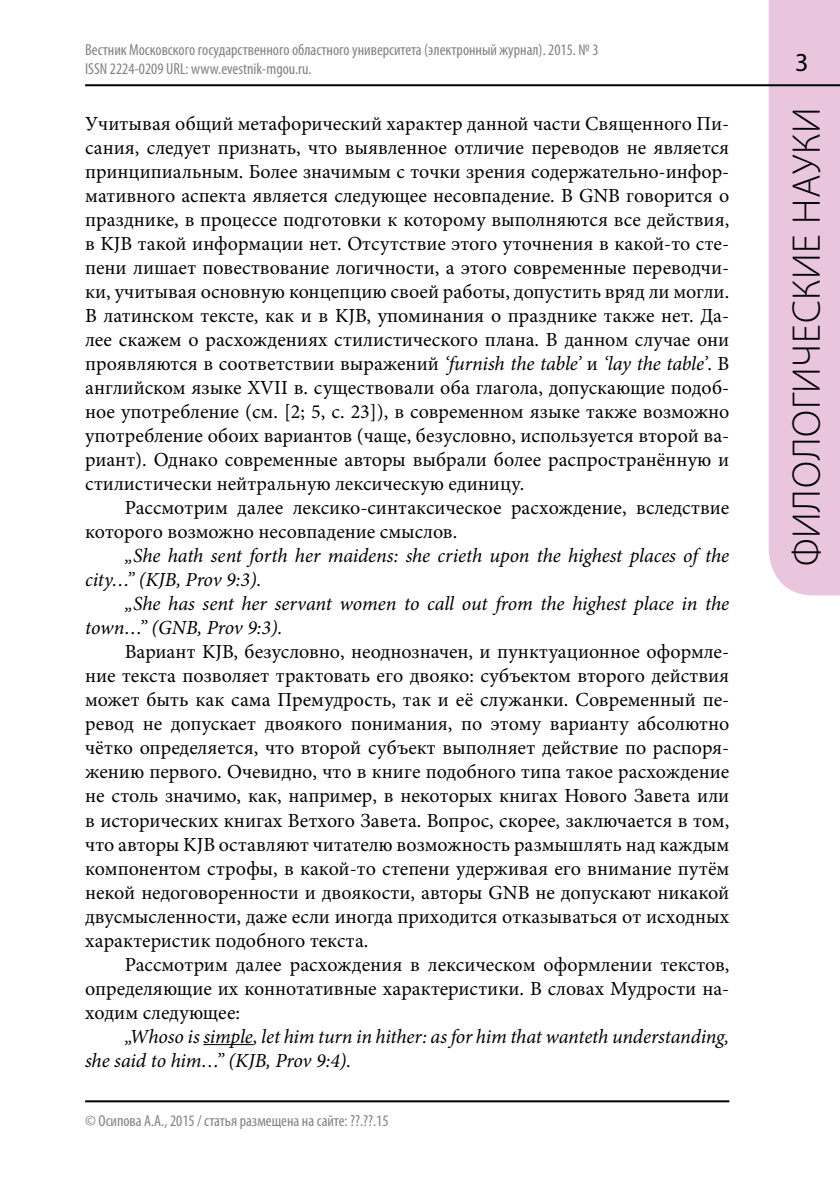
<style>
.page{position:relative;width:840px;height:1191px;background:#fff}
.page>*{position:absolute;margin:0;border:0;box-sizing:border-box;transform-origin:0 0}
.t1{font:300 40px "Myriad Pro";letter-spacing:.02em;color:#000}
.t2{font:26px "Myriad Pro";color:#000}
.t3{font:20px/24px "Minion Pro";color:#000;text-align:justify}
.t4{font:italic 20px/24px "Minion Pro";letter-spacing:-.005em;color:#000}
.t5{font:condensed 16px/19.2px "Myriad Pro";color:#808285}
.s1{font-style:italic}
</style>
<div class="page">
<div style="left:768px;top:0;width:71px;height:595px;background:#e9c5de"></div>
<hr style="left:85px;top:84px;width:754px;height:2px;background:#000">
<hr style="left:85px;top:1100px;width:644px;height:2px;background:#000">
<hr style="left:203px;top:1044px;width:50px;height:1px;background:#000">
<p class="t5" style="left:85px;top:39px;width:514px">Вестник Московского государственного областного университета (электронный журнал). 2015. № 3<br>ISSN 2224-0209 URL: www.evestnik-mgou.ru.</p>
<p class="t3" style="left:85px;top:112px;width:645px">Учитывая общий метафорический характер данной части Священного Пи&shy;сания, следует признать, что выявленное отличие переводов не является принципиальным. Более значимым с точки зрения содержательно-инфор&shy;мативного аспекта является следующее несовпадение. В GNB говорится о празднике, в процессе подготовки к которому выполняются все действия, в KJB такой информации нет. Отсутствие этого уточнения в какой-то сте&shy;пени лишает повествование логичности, а этого современные переводчи&shy;ки, учитывая основную концепцию своей работы, допустить вряд ли могли.<br>В латинском тексте, как и в KJB, упоминания о празднике также нет. Да&shy;лее скажем о расхождениях стилистического плана. В данном случае они проявляются в соответствии выражений <span class="s1">‘furnish the table’</span> и <span class="s1">‘lay the table’</span>. В английском языке XVII в. существовали оба глагола, допускающие подоб&shy;ное употребление (см. [2; 5, с. 23]), в современном языке также возможно употребление обоих вариантов (чаще, безусловно, используется второй ва&shy;риант). Однако современные авторы выбрали более распространённую и стилистически нейтральную лексическую единицу.</p>
<p class="t3" style="left:85px;top:496px;width:645px;text-indent:40px">Рассмотрим далее лексико-синтаксическое расхождение, вследствие которого возможно несовпадение смыслов.</p>
<p class="t4" style="left:85px;top:544px;width:645px;text-indent:40px">„She hath sent forth her maidens: she crieth upon the highest places of the city…” (KJB, Prov 9:3).</p>
<p class="t4" style="left:85px;top:592px;width:645px;text-indent:40px">„She has sent her servant women to call out from the highest place in the town…” (GNB, Prov 9:3).</p>
<p class="t3" style="left:85px;top:640px;width:645px;text-indent:40px">Вариант KJB, безусловно, неоднозначен, и пунктуационное оформле&shy;ние текста позволяет трактовать его двояко: субъектом второго действия может быть как сама Премудрость, так и её служанки. Современный пе&shy;ревод не допускает двоякого понимания, по этому варианту абсолютно чётко определяется, что второй субъект выполняет действие по распоря&shy;жению первого. Очевидно, что в книге подобного типа такое расхождение не столь значимо, как, например, в некоторых книгах Нового Завета или в исторических книгах Ветхого Завета. Вопрос, скорее, заключается в том, что авторы KJB оставляют читателю возможность размышлять над каждым компонентом строфы, в какой-то степени удерживая его внимание путём некой недоговоренности и двоякости, авторы GNB не допускают никакой двусмысленности, даже если иногда приходится отказываться от исходных характеристик подобного текста.</p>
<p class="t3" style="left:85px;top:952px;width:645px;text-indent:40px">Рассмотрим далее расхождения в лексическом оформлении текстов, определяющие их коннотативные характеристики. В словах Мудрости на&shy;ходим следующее:</p>
<p class="t4" style="left:85px;top:1024px;width:645px;text-indent:40px">„Whoso is simple, let him turn in hither: as for him that wanteth understanding, she said to him…” (KJB, Prov 9:4).</p>
<p class="t5" style="left:85px;top:1111px;width:305px">© Осипова А.А., 2015 / статья размещена на сайте: ??.??.15</p>
<h2 class="t2" style="left:794px;top:47px;width:15px">3</h2>
<h1 class="t1" style="left:782px;top:566px;width:461px;rotate:-90deg">филологические науки</h1>
</div>
